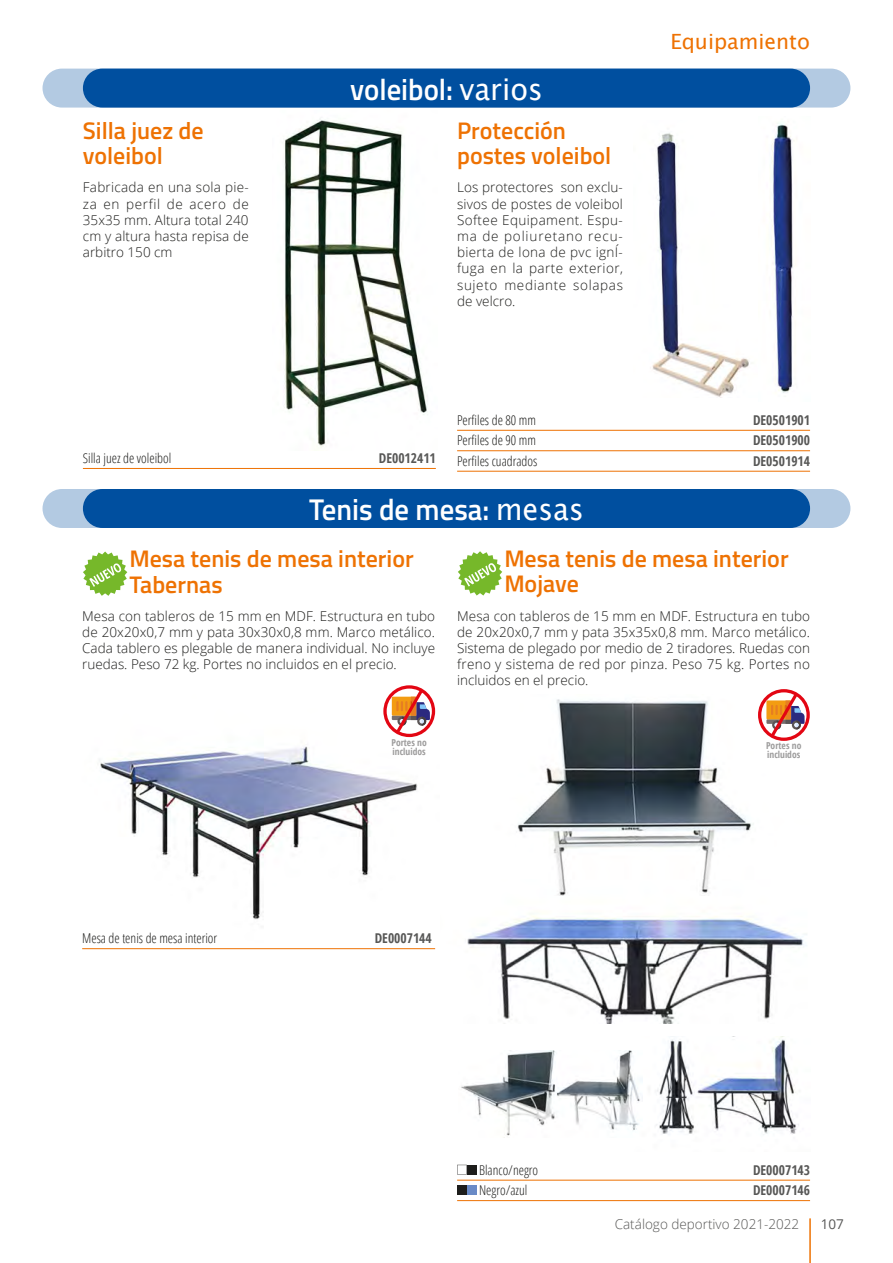
<style>
.page{position:relative;width:893px;height:1263px;background:#fff}
.page>*{position:absolute;margin:0;border:0;box-sizing:border-box;transform-origin:0 0}
.t1{font:600 30px "Titillium Web";color:#fff;scale:.96 1}
.t2{font:600 24px/25.5px "Titillium Web";color:#ee7203}
.t3{font:21px "Lucida Grande";color:#ee7203}
.t4{font:300 13.5px/16.2px "Open Sans";color:#1d1d1b;text-align:justify}
.t5{font:300 13.5px "Open Sans Condensed";color:#1d1d1b}
.t6{font:700 13.5px "Open Sans Condensed";color:#575756}
.t7{font:300 13.5px "Open Sans";color:#575756}
.t8{font:13.5px "Open Sans";color:#575756}
.t9{font:700 9.45px/9px "Open Sans Condensed";color:#9d9c9c}
.s1{font-family:"Lucida Grande";font-weight:400}
</style>
<div class="page">
<img style="left:467px;top:895px;width:340px;height:128px">
<img style="left:517px;top:699px;width:234px;height:196px">
<img style="left:82px;top:709px;width:354px;height:241px">
<hr style="left:83px;top:468px;width:353px;height:1px;background:#ee7203">
<hr style="left:457px;top:430px;width:353px;height:1px;background:#ee7203">
<hr style="left:457px;top:450px;width:353px;height:1px;background:#ee7203">
<hr style="left:457px;top:471px;width:353px;height:1px;background:#ee7203">
<img style="left:284px;top:118px;width:143px;height:330px">
<img style="left:652px;top:133px;width:97px;height:265px">
<img style="left:771px;top:122px;width:24px;height:271px">
<div style="left:43px;top:69px;width:807px;height:39px;background:#b3cae2;border-radius:19px"></div>
<div style="left:83px;top:69px;width:727px;height:39px;background:#004f9f;border-radius:19px"></div>
<div style="left:43px;top:489px;width:807px;height:39px;background:#b3cae2;border-radius:19px"></div>
<div style="left:83px;top:489px;width:727px;height:39px;background:#004f9f;border-radius:19px"></div>
<svg style="left:83px;top:551px;width:44px;height:45px"></svg>
<hr style="left:82px;top:948px;width:353px;height:1px;background:#ee7203">
<svg style="left:458px;top:551px;width:44px;height:44px"></svg>
<hr style="left:457px;top:1180px;width:353px;height:1px;background:#ee7203">
<hr style="left:457px;top:1200px;width:353px;height:1px;background:#ee7203">
<div style="left:467px;top:1165px;width:10px;height:9px;background:#1d1d1b"></div>
<div style="left:457px;top:1185px;width:10px;height:10px;background:#1d1d1b"></div>
<svg style="left:457px;top:1165px;width:10px;height:9px"></svg>
<div style="left:467px;top:1185px;width:10px;height:10px;background:#698ac6"></div>
<img style="left:628px;top:1036px;width:171px;height:99px">
<img style="left:461px;top:1051px;width:182px;height:85px">
<hr style="left:809px;top:1219px;width:2px;height:44px;background:#ee7203">
<svg style="left:383px;top:685px;width:52px;height:52px"></svg>
<svg style="left:758px;top:689px;width:52px;height:52px"></svg>
<h2 class="t2" style="left:83px;top:117px;width:122px">Silla juez de voleibol</h2>
<p class="t4" style="left:83px;top:181px;width:167px">Fabricada en una sola pie&shy;za en perfil de acero de 35x35 mm. Altura total 240 cm y altura hasta repisa de arbitro 150 cm</p>
<h1 class="t1" style="left:350px;top:66px;width:202px">voleibol: <span class="s1">varios</span></h1>
<h2 class="t2" style="left:457px;top:117px;width:156px">Protección postes voleibol</h2>
<p class="t4" style="left:457px;top:181px;width:167px">Los protectores son exclu&shy;sivos de postes de voleibol Softee Equipament. Espu&shy;ma de poliuretano recu&shy;bierta de lona de pvc ignÍ&shy;fuga en la parte exterior, sujeto mediante solapas de velcro.</p>
<h3 class="t3" style="left:670px;top:33px;width:141px">Equipamiento</h3>
<p class="t5" style="left:83px;top:452px;width:90px">Silla juez de voleibol</p>
<p class="t6" style="left:379px;top:452px;width:59px">DE0012411</p>
<p class="t5" style="left:457px;top:414px;width:80px">Perfiles de 80 mm</p>
<p class="t6" style="left:753px;top:414px;width:59px">DE0501901</p>
<p class="t5" style="left:457px;top:435px;width:80px">Perfiles de 90 mm</p>
<p class="t6" style="left:753px;top:435px;width:59px">DE0501900</p>
<p class="t5" style="left:457px;top:455px;width:82px">Perfiles cuadrados</p>
<p class="t6" style="left:753px;top:455px;width:59px">DE0501914</p>
<h1 class="t1" style="left:309px;top:486px;width:288px">Tenis de mesa: <span class="s1">mesas</span></h1>
<h2 class="t2" style="left:129px;top:545px;width:286px">Mesa tenis de mesa interior<br>Tabernas</h2>
<p class="t4" style="left:82px;top:609px;width:354px">Mesa con tableros de 15 mm en MDF. Estructura en tubo de 20x20x0,7 mm y pata 30x30x0,8 mm. Marco metálico.<br>Cada tablero es plegable de manera individual. No incluye ruedas. Peso 72 kg. Portes no incluidos en el precio.</p>
<h2 class="t2" style="left:504px;top:545px;width:286px">Mesa tenis de mesa interior<br>Mojave</h2>
<p class="t4" style="left:457px;top:609px;width:354px">Mesa con tableros de 15 mm en MDF. Estructura en tubo de 20x20x0,7 mm y pata 35x35x0,8 mm. Marco metálico.<br>Sistema de plegado por medio de 2 tiradores. Ruedas con freno y sistema de red por pinza. Peso 75 kg. Portes no incluidos en el precio.</p>
<p class="t5" style="left:82px;top:933px;width:137px">Mesa de tenis de mesa interior</p>
<p class="t9" style="left:391px;top:739px;width:37px">Portes no incluidos</p>
<p class="t9" style="left:766px;top:742px;width:37px">Portes no incluidos</p>
<p class="t5" style="left:479px;top:1164px;width:61px">Blanco/negro</p>
<p class="t6" style="left:753px;top:1164px;width:59px">DE0007143</p>
<p class="t5" style="left:479px;top:1184px;width:50px">Negro/azul</p>
<p class="t6" style="left:753px;top:1184px;width:59px">DE0007146</p>
<p class="t7" style="left:615px;top:1219px;width:186px">Catálogo deportivo 2021-2022</p>
<p class="t8" style="left:821px;top:1219px;width:25px">107</p>
</div>
